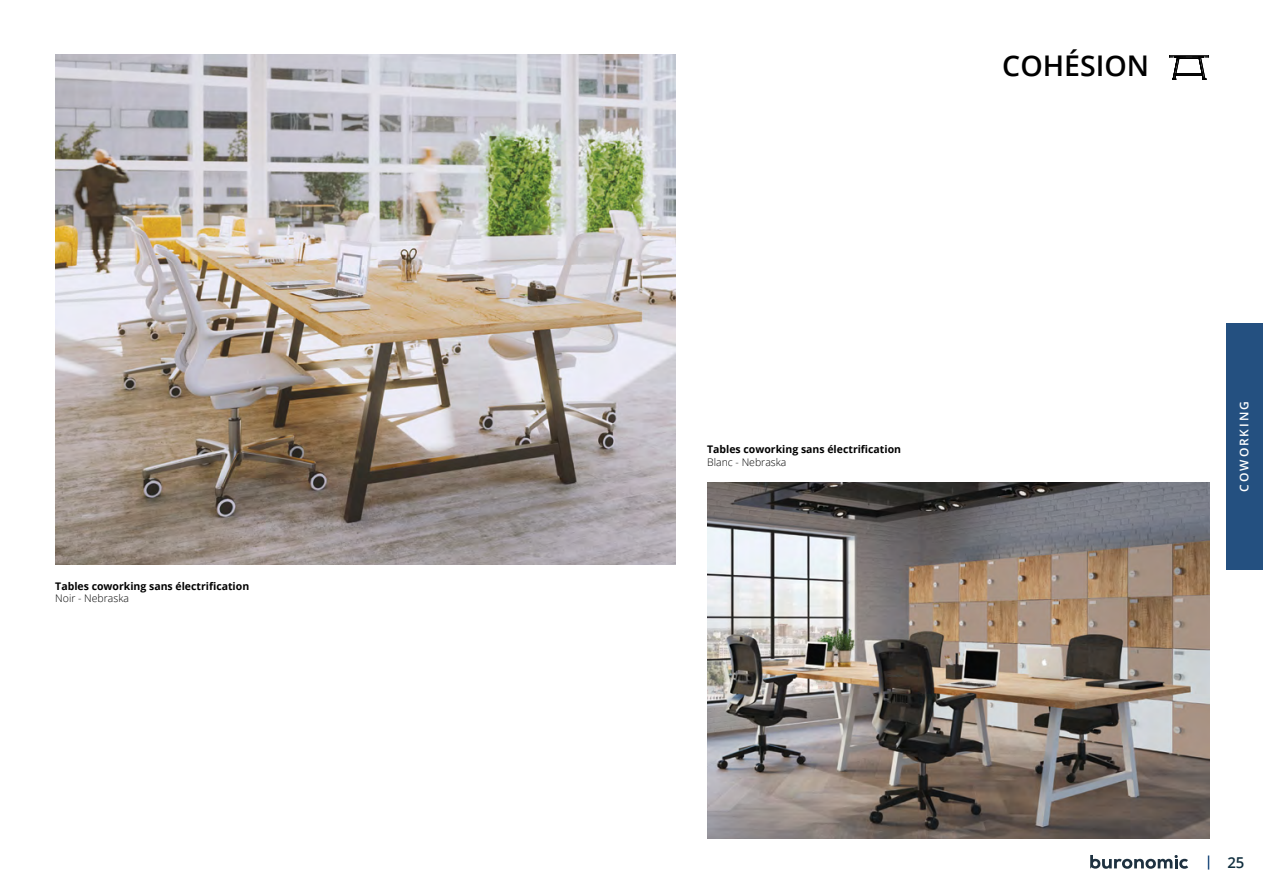
<style>
.page{position:relative;width:1263px;height:893px;background:#fff}
.page>*{position:absolute;margin:0;border:0;box-sizing:border-box;transform-origin:0 0}
.Titre_Gamme_Haut_de{font:600 28.5px "Open Sans";color:#000}
.t1{font:600 15px "Open Sans";color:#112f3f}
.t2{font:600 12px "Open Sans";letter-spacing:.16em;color:#fff}
.Légende_image_ambian{font:700 10.5px "Open Sans";color:#000}
.Légende_image_ambian-2{font:300 10.5px "Open Sans";color:#000}
</style>
<div class="page">
<svg style="left:1090px;top:855px;width:98px;height:14px"></svg>
<svg style="left:1208px;top:855px;width:1px;height:15px"></svg>
<div style="left:1226px;top:323px;width:37px;height:247px;background:#245080"></div>
<img style="left:55px;top:54px;width:620px;height:511px">
<hr style="left:1169px;top:55px;width:39px;height:1px;background:#000">
<svg style="left:1169px;top:56px;width:40px;height:24px"></svg>
<img style="left:707px;top:483px;width:502px;height:356px">
<p class="Légende_image_ambian" style="left:55px;top:579px;width:195px">Tables coworking sans électrification</p>
<p class="Légende_image_ambian-2" style="left:55px;top:591px;width:75px">Noir - Nebraska</p>
<p class="Titre_Gamme_Haut_de" style="left:1002px;top:46px;width:148px">COHÉSION</p>
<p class="Légende_image_ambian" style="left:707px;top:442px;width:195px">Tables coworking sans électrification</p>
<p class="Légende_image_ambian-2" style="left:707px;top:455px;width:81px">Blanc - Nebraska</p>
<p class="t2" style="left:1236px;top:492px;width:92px;rotate:-90deg">COWORKING</p>
<h2 class="t1" style="left:1227px;top:852px;width:19px">25</h2>
</div>
